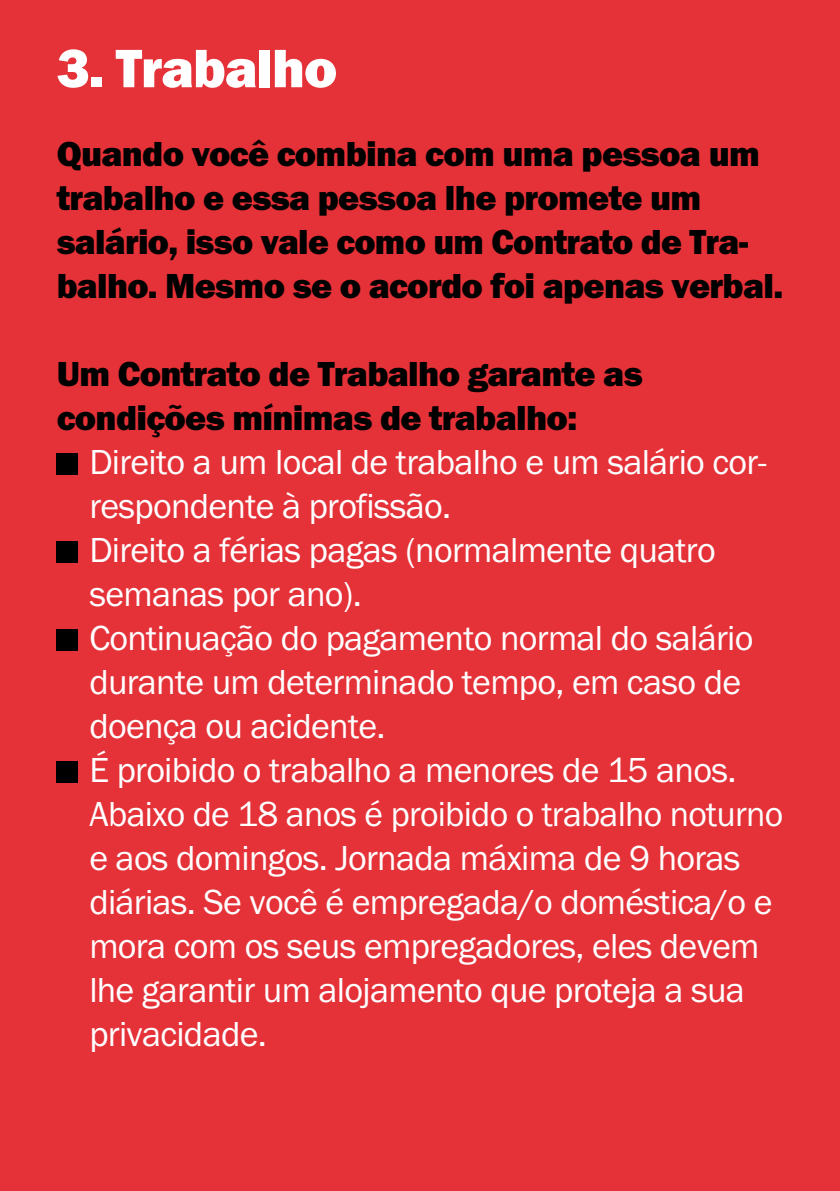
<style>
.page{position:relative;width:840px;height:1191px;background:#fff}
.page>*{position:absolute;margin:0;border:0;box-sizing:border-box;transform-origin:0 0}
.t1{font:56px "Franklin Got URWT Hea";letter-spacing:-.02em;color:#fff}
.t2{font:36px/44px "Franklin Got URWT Boo";letter-spacing:-.02em;color:#fff}
.t3{font:36px/44px "Franklin Got URWT Hea";letter-spacing:-.02em;color:#000}
</style>
<div class="page">
<div style="left:0;top:0;width:839px;height:1191px;background:#e53138"></div>
<div style="left:57px;top:453px;width:21px;height:21px;background:#000"></div>
<div style="left:57px;top:541px;width:21px;height:21px;background:#000"></div>
<div style="left:57px;top:629px;width:21px;height:21px;background:#000"></div>
<div style="left:57px;top:761px;width:21px;height:21px;background:#000"></div>
<h1 class="t1" style="left:57px;top:36px;width:282px">3. Trabalho</h1>
<p class="t3" style="left:57px;top:132px;width:727px">Quando você combina com uma pessoa um trabalho e essa pessoa lhe promete um salário, isso vale como um Contrato de Tra&shy;balho. Mesmo se o acordo foi apenas verbal.</p>
<p class="t3" style="left:57px;top:352px;width:587px">Um Contrato de Trabalho garante as condições mínimas de trabalho:</p>
<p class="t2" style="left:89px;top:441px;width:695px">Direito a um local de trabalho e um salário cor&shy;respondente à profissão.<br>Direito a férias pagas (normalmente quatro semanas por ano).<br>Continuação do pagamento normal do salário durante um determinado tempo, em caso de doença ou acidente.<br>É proibido o trabalho a menores de 15 anos.<br>Abaixo de 18 anos é proibido o trabalho noturno e aos domingos. Jornada máxima de 9 horas diárias. Se você é empregada/o doméstica/o e mora com os seus empregadores, eles devem lhe garantir um alojamento que proteja a sua privacidade.</p>
</div>
